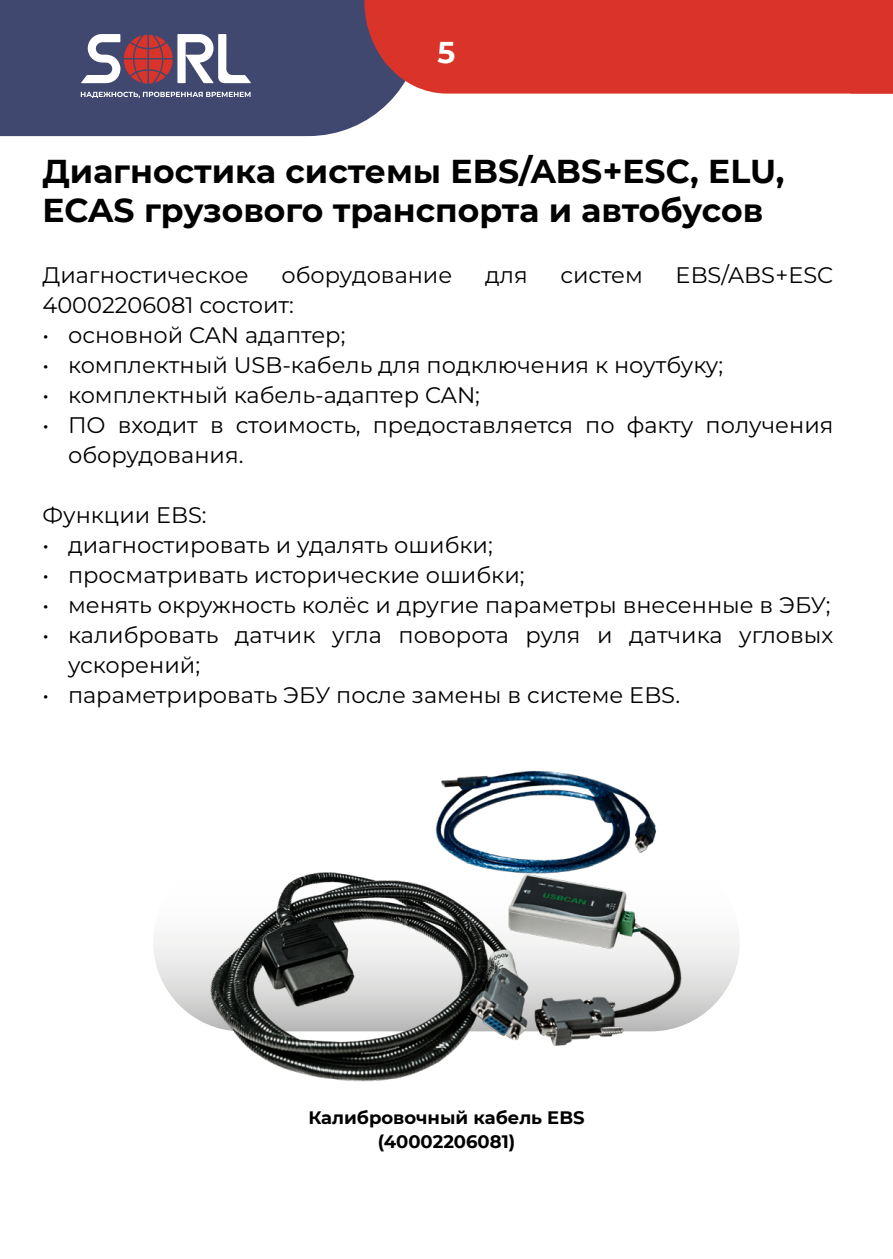
<style>
.page{position:relative;width:893px;height:1259px;background:#fff}
.page>*{position:absolute;margin:0;border:0;box-sizing:border-box;transform-origin:0 0}
.t1{font:700 33px/39.6px "Montserrat";color:#000}
.t2{font:700 30px "Montserrat";color:#fff}
.t3{font:22.5px/30px "Montserrat";color:#000}
.t4{font:700 18px/24px "Montserrat";color:#000;text-align:center}
</style>
<div class="page">
<svg style="left:153px;top:852px;width:587px;height:179px"></svg>
<div style="left:0;top:0;width:396px;height:136px;background:#414870"></div>
<div style="left:364px;top:0;width:486px;height:94px;background:#da342a"></div>
<svg style="left:81px;top:34px;width:170px;height:50px"></svg>
<svg style="left:81px;top:92px;width:170px;height:6px"></svg>
<img style="left:204px;top:770px;width:490px;height:312px">
<div style="left:850px;top:0;width:43px;height:94px;background:#da342a"></div>
<h2 class="t2" style="left:438px;top:31px;width:19px">5</h2>
<h1 class="t1" style="left:43px;top:149px;width:743px">Диагностика системы EBS/ABS+ESC, ELU,<br>ECAS грузового транспорта и автобусов</h1>
<p class="t3" style="left:43px;top:260px;width:208px">Диагностическое</p>
<p class="t3" style="left:281px;top:260px;width:172px">оборудование</p>
<p class="t3" style="left:485px;top:260px;width:44px">для</p>
<p class="t3" style="left:560px;top:260px;width:84px">систем</p>
<p class="t3" style="left:676px;top:260px;width:159px">EBS/ABS+ESC</p>
<p class="t3" style="left:43px;top:290px;width:253px">40002206081 состоит:</p>
<p class="t3" style="left:43px;top:320px;width:304px">• основной CAN адаптер;</p>
<p class="t3" style="left:43px;top:350px;width:682px">• комплектный USB-кабель для подключения к ноутбуку;</p>
<p class="t3" style="left:43px;top:380px;width:439px">• комплектный кабель-адаптер CAN;</p>
<p class="t3" style="left:68px;top:410px;width:767px;text-indent:-26px">• ПО входит в стоимость, предоставляется по факту получения оборудования.</p>
<p class="t3" style="left:43px;top:500px;width:166px">Функции EBS:</p>
<p class="t3" style="left:43px;top:530px;width:452px">• диагностировать и удалять ошибки;</p>
<p class="t3" style="left:43px;top:560px;width:484px">• просматривать исторические ошибки;</p>
<p class="t3" style="left:43px;top:590px;width:789px">• менять окружность колёс и другие параметры внесенные в ЭБУ;</p>
<p class="t3" style="left:68px;top:620px;width:767px;text-indent:-26px">• калибровать датчик угла поворота руля и датчика угловых ускорений;</p>
<p class="t3" style="left:43px;top:680px;width:639px">• параметрировать ЭБУ после замены в системе EBS.</p>
<p class="t4" style="left:308px;top:1104px;width:278px">Калибровочный кабель EBS (40002206081)</p>
</div>
